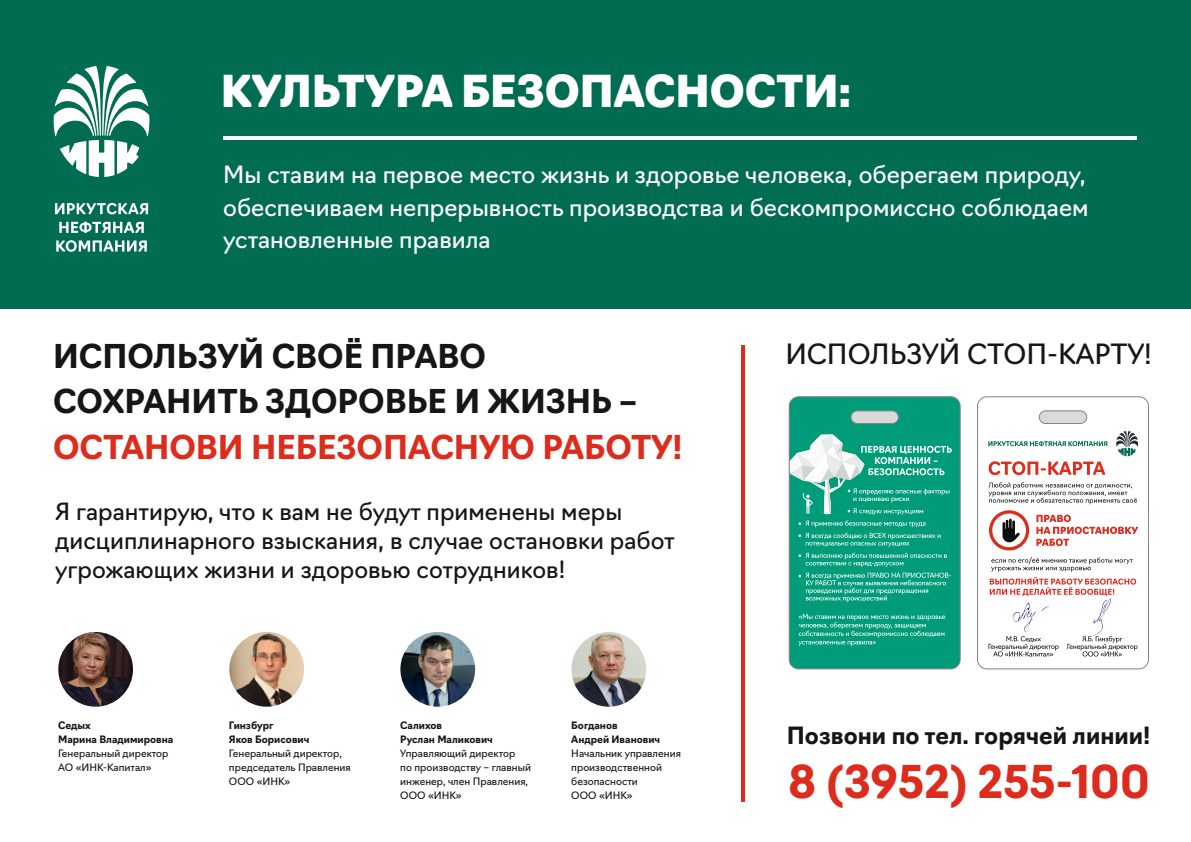
<style>
.page{position:relative;width:1191px;height:842px;background:#fff}
.page>*{position:absolute;margin:0;border:0;box-sizing:border-box;transform-origin:0 0}
.t1{font:700 44.1px "Navigo";color:#dd2b1c}
.t2{font:900 43px "Navigo";color:#fff}
.t3{font:700 32.1px/45.4px "Navigo";color:#151616}
.t4{font:700 32.1px "Navigo";color:#dd2b1c}
.t5{font:27.3px "Navigo";color:#151616}
.t6{font:23.2px/32.8px "Navigo";color:#fff}
.t7{font:23.2px/28.8px "Navigo";color:#151616}
.t8{font:700 23.2px "Navigo";color:#151616}
.t9{font:10px/14.1px "Navigo";color:#151616}
.t10{font:700 10px/14.1px "Navigo";color:#151616}
</style>
<div class="page">
<div style="left:0;top:0;width:1190px;height:308px;background:#006c51"></div>
<hr style="left:224px;top:136px;width:913px;height:3px;background:#fff">
<svg style="left:55px;top:203px;width:93px;height:49px"></svg>
<svg style="left:53px;top:66px;width:97px;height:111px"></svg>
<img style="left:400px;top:632px;width:75px;height:75px;border-radius:50%">
<img style="left:571px;top:632px;width:75px;height:75px;border-radius:50%">
<img style="left:229px;top:632px;width:75px;height:75px;border-radius:50%">
<img style="left:58px;top:632px;width:75px;height:75px;border-radius:50%">
<hr style="left:741px;top:346px;width:3px;height:456px;background:#dd2b1c">
<div style="left:977px;top:396px;width:171px;height:273px;background:#fff;border:1px solid #818281;border-radius:9px"></div>
<div style="left:1039px;top:411px;width:48px;height:13px;background:#d9d9da;border:1px solid #818281;border-radius:6px"></div>
<svg style="left:988px;top:441px;width:119px;height:5px"></svg>
<svg style="left:1116px;top:431px;width:22px;height:25px"></svg>
<svg style="left:1036px;top:515px;width:102px;height:31px"></svg>
<svg style="left:988px;top:482px;width:149px;height:22px"></svg>
<svg style="left:988px;top:557px;width:149px;height:99px"></svg>
<svg style="left:988px;top:461px;width:117px;height:14px"></svg>
<svg style="left:989px;top:510px;width:40px;height:40px"></svg>
<div style="left:789px;top:397px;width:171px;height:272px;background:#009b79;border-radius:9px"></div>
<div style="left:789px;top:396px;width:171px;height:273px;border:1px solid #818281;border-radius:9px"></div>
<svg style="left:798px;top:614px;width:147px;height:32px"></svg>
<div style="left:850px;top:411px;width:48px;height:13px;background:#d9d9da;border:1px solid #818281;border-radius:6px"></div>
<svg style="left:789px;top:434px;width:162px;height:168px"></svg>
<h2 class="t2" style="left:221px;top:75px;width:632px">КУЛЬТУРА БЕЗОПАСНОСТИ:</h2>
<h3 class="t6" style="left:223px;top:161px;width:866px">Мы ставим на первое место жизнь и здоровье человека, оберегаем природу, обеспечиваем непрерывность производства и бескомпромиссно соблюдаем установленные правила</h3>
<h3 class="t3" style="left:53px;top:337px;width:586px">ИСПОЛЬЗУЙ СВОЁ ПРАВО<br>СОХРАНИТЬ ЗДОРОВЬЕ И ЖИЗНЬ –</h3>
<h3 class="t4" style="left:53px;top:435px;width:631px">ОСТАНОВИ НЕБЕЗОПАСНУЮ РАБОТУ!</h3>
<h3 class="t7" style="left:55px;top:500px;width:621px">Я гарантирую, что к вам не будут применены меры дисциплинарного взыскания, в случае остановки работ угрожающих жизни и здоровью сотрудников!</h3>
<p class="t10" style="left:58px;top:719px;width:117px">Седых<br>Марина Владимировна</p>
<p class="t9" style="left:58px;top:747px;width:112px">Генеральный директор<br>АО «ИНК-Капитал»</p>
<p class="t10" style="left:229px;top:719px;width:82px">Гинзбург<br>Яков Борисович</p>
<p class="t9" style="left:229px;top:747px;width:123px">Генеральный директор, председатель Правления<br>ООО «ИНК»</p>
<p class="t10" style="left:400px;top:719px;width:94px">Салихов<br>Руслан Маликович</p>
<p class="t9" style="left:400px;top:747px;width:132px">Управляющий директор<br>по производству – главный инженер, член Правления,<br>ООО «ИНК»</p>
<p class="t10" style="left:571px;top:719px;width:90px">Богданов<br>Андрей Иванович</p>
<p class="t9" style="left:571px;top:747px;width:111px">Начальник управления производственной безопасности<br>ООО «ИНК»</p>
<h3 class="t5" style="left:785px;top:343px;width:368px">ИСПОЛЬЗУЙ СТОП-КАРТУ!</h3>
<h3 class="t8" style="left:787px;top:726px;width:365px">Позвони по тел. горячей линии!</h3>
<h1 class="t1" style="left:788px;top:764px;width:363px">8 (3952) 255-100</h1>
</div>
